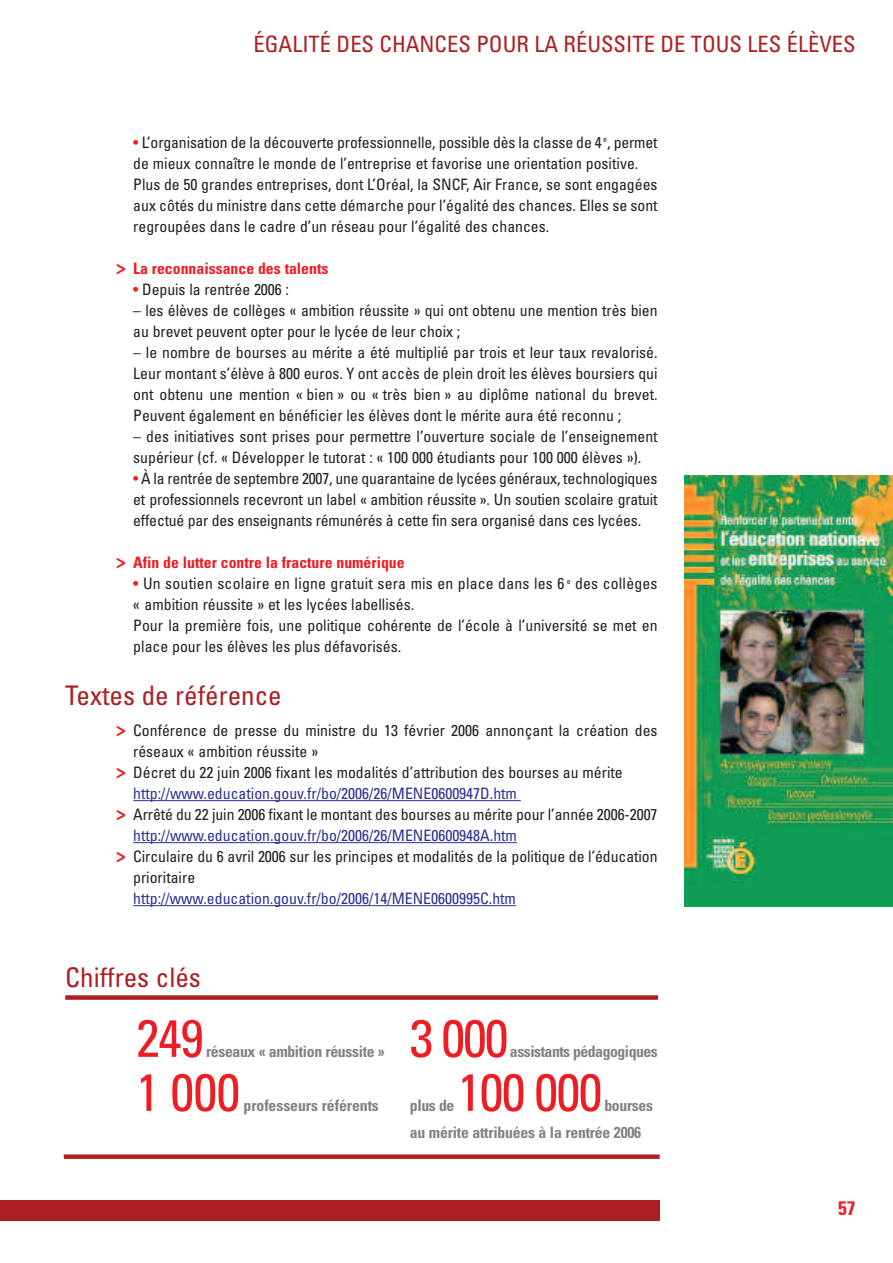
<style>
.page{position:relative;width:893px;height:1263px;background:#fff}
.page>*{position:absolute;margin:0;border:0;box-sizing:border-box;transform-origin:0 0}
.t1{font:condensed 52.5px "Univers";letter-spacing:-.02em;color:#ee1d23}
.t2{font:condensed 27px "Univers";color:#ac1f22}
.t3{font:condensed 22.5px "Univers";color:#ac1f22}
.t4{font:700 condensed 19.5px "Univers";color:#ee1d23}
.t5{font:condensed 15.75px/21px "Univers";color:#231f20}
.t6{font:condensed 15.75px "Univers";color:#2e3092}
.t7{font:700 condensed 15.75px/27px "Univers";letter-spacing:-.02em;color:#808285}
.t8{font:700 condensed 15.75px "Univers";color:#ee1d23}
.s1{color:#ee1d23}
.s2{font-size:19.5px}
.s3{font-weight:700;font-size:19.5px;color:#ee1d23}
</style>
<div class="page">
<div style="left:0;top:1200px;width:660px;height:20px;background:#ac1f22"></div>
<hr style="left:133px;top:800px;width:388px;height:1px;background:#2e3092">
<hr style="left:133px;top:842px;width:384px;height:1px;background:#2e3092">
<hr style="left:133px;top:905px;width:383px;height:1px;background:#2e3092">
<div style="left:65px;top:995px;width:593px;height:5px;background:#ac1f22"></div>
<div style="left:64px;top:1154px;width:596px;height:5px;background:#ac1f22"></div>
<img style="left:685px;top:476px;width:208px;height:430px">
<h3 class="t3" style="left:254px;top:35px;width:603px">ÉGALITÉ DES CHANCES POUR LA RÉUSSITE DE TOUS LES ÉLÈVES</h3>
<p class="t5" style="left:133px;top:133px;width:526px"><span class="s1">•</span> L’organisation de la découverte professionnelle, possible dès la classe de 4 <sup>e</sup>, permet de mieux connaître le monde de l’entreprise et favorise une orientation positive.<br>Plus de 50 grandes entreprises, dont L’Oréal, la SNCF, Air France, se sont engagées aux côtés du ministre dans cette démarche pour l’égalité des chances. Elles se sont regroupées dans le cadre d’un réseau pour l’égalité des chances.</p>
<p class="t8" style="left:116px;top:263px;width:214px"><span class="s2">&gt;</span> La reconnaissance des talents</p>
<p class="t5" style="left:133px;top:280px;width:157px"><span class="s1">•</span> Depuis la rentrée 2006 :</p>
<p class="t5" style="left:133px;top:301px;width:526px">– les élèves de collèges « ambition réussite » qui ont obtenu une mention très bien au brevet peuvent opter pour le lycée de leur choix ;</p>
<p class="t5" style="left:133px;top:343px;width:526px;text-align:justify">– le nombre de bourses au mérite a été multiplié par trois et leur taux revalorisé.<br>Leur montant s’élève à 800 euros. Y ont accès de plein droit les élèves boursiers qui ont obtenu une mention « bien » ou « très bien » au diplôme national du brevet.<br>Peuvent également en bénéficier les élèves dont le mérite aura été reconnu ;</p>
<p class="t5" style="left:133px;top:427px;width:526px">– des initiatives sont prises pour permettre l’ouverture sociale de l’enseignement supérieur (cf. « Développer le tutorat : « 100 000 étudiants pour 100 000 élèves »).</p>
<p class="t5" style="left:133px;top:469px;width:526px;text-align:justify"><span class="s1">•</span> À la rentrée de septembre 2007, une quarantaine de lycées généraux, technologiques et professionnels recevront un label « ambition réussite ». Un soutien scolaire gratuit effectué par des enseignants rémunérés à cette fin sera organisé dans ces lycées.</p>
<p class="t8" style="left:116px;top:557px;width:290px"><span class="s2">&gt;</span> Afin de lutter contre la fracture numérique</p>
<p class="t5" style="left:133px;top:574px;width:526px"><span class="s1">•</span> Un soutien scolaire en ligne gratuit sera mis en place dans les 6 <sup>e</sup> des collèges « ambition réussite » et les lycées labellisés.<br>Pour la première fois, une politique cohérente de l’école à l’université se met en place pour les élèves les plus défavorisés.</p>
<h2 class="t2" style="left:65px;top:685px;width:218px">Textes de référence</h2>
<p class="t5" style="left:116px;top:721px;width:543px"><span class="s3">&gt;</span> Conférence de presse du ministre du 13 février 2006 annonçant la création des</p>
<p class="t5" style="left:133px;top:742px;width:187px">réseaux « ambition réussite »</p>
<p class="t5" style="left:116px;top:763px;width:508px"><span class="s3">&gt;</span> Décret du 22 juin 2006 fixant les modalités d’attribution des bourses au mérite</p>
<p class="t6" style="left:133px;top:788px;width:385px">http://www.education.gouv.fr/bo/2006/26/MENE0600947D.htm</p>
<p class="t5" style="left:116px;top:805px;width:543px"><span class="s3">&gt;</span> Arrêté du 22 juin 2006 fixant le montant des bourses au mérite pour l’année 2006-2007</p>
<p class="t6" style="left:133px;top:830px;width:385px">http://www.education.gouv.fr/bo/2006/26/MENE0600948A.htm</p>
<p class="t5" style="left:116px;top:847px;width:543px"><span class="s3">&gt;</span> Circulaire du 6 avril 2006 sur les principes et modalités de la politique de l’éducation</p>
<p class="t5" style="left:133px;top:868px;width:64px">prioritaire</p>
<p class="t6" style="left:133px;top:893px;width:384px">http://www.education.gouv.fr/bo/2006/14/MENE0600995C.htm</p>
<h2 class="t2" style="left:65px;top:967px;width:137px">Chiffres clés</h2>
<h1 class="t1" style="left:136px;top:1019px;width:69px">249</h1>
<p class="t7" style="left:206px;top:1039px;width:180px">réseaux « ambition réussite »</p>
<h1 class="t1" style="left:136px;top:1073px;width:105px">1 000</h1>
<p class="t7" style="left:244px;top:1093px;width:137px">professeurs référents</p>
<h1 class="t1" style="left:410px;top:1019px;width:100px">3 000</h1>
<p class="t7" style="left:510px;top:1039px;width:149px">assistants pédagogiques</p>
<h1 class="t1" style="left:458px;top:1073px;width:146px">100 000</h1>
<p class="t7" style="left:410px;top:1093px;width:46px">plus de</p>
<p class="t7" style="left:410px;top:1093px;width:245px;text-indent:195px">bourses au mérite attribuées à la rentrée 2006</p>
<p class="t4" style="left:838px;top:1201px;width:19px">57</p>
</div>
